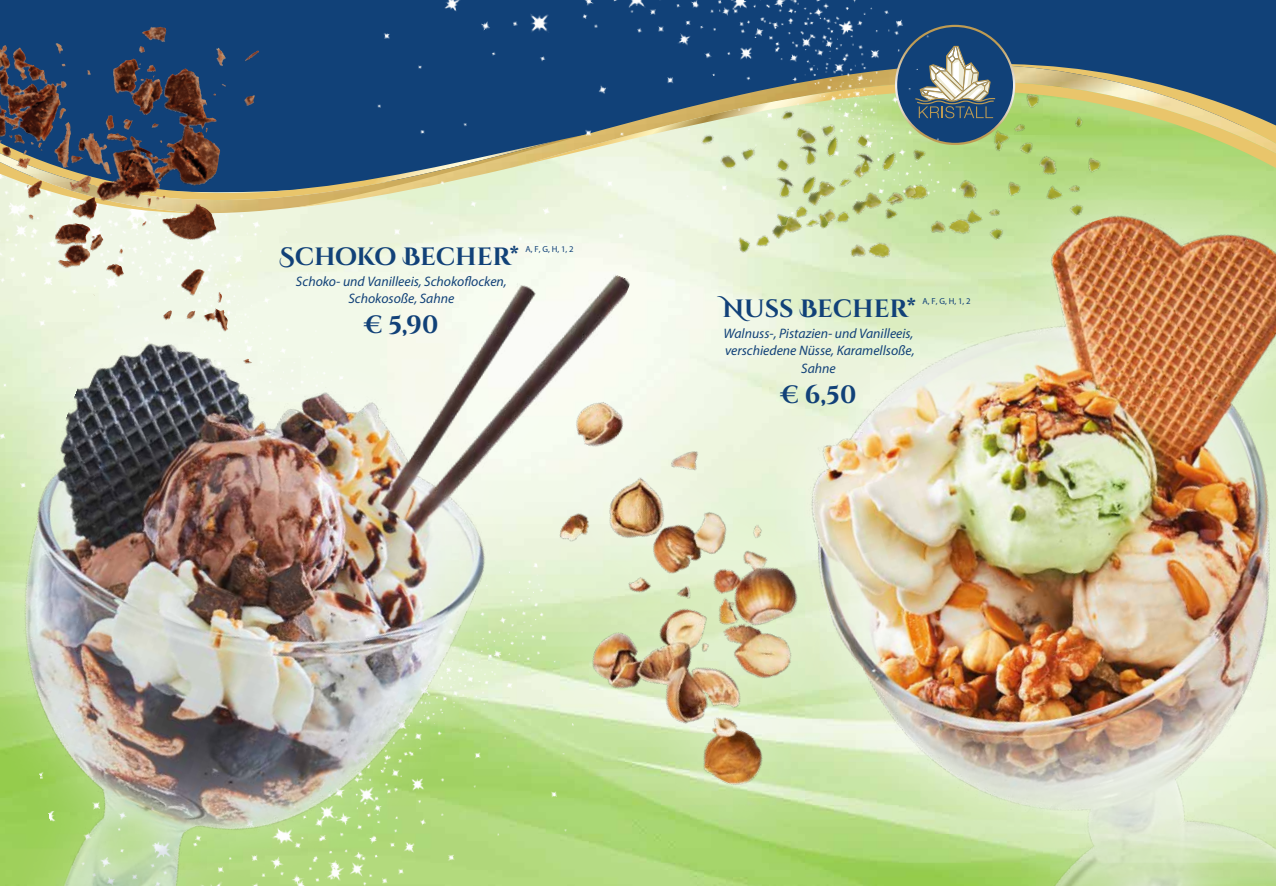
<style>
.page{position:relative;width:1276px;height:886px;background:#fff}
.page>*{position:absolute;margin:0;border:0;box-sizing:border-box;transform-origin:0 0}
.t1{font:700 25px "Cinzel Decorative";letter-spacing:-.005em;color:#114178}
.t2{font:700 25px "Cinzel";color:#114178}
.t3{font:italic 13.75px/17.5px "Myriad Pro";color:#114178;text-align:center}
.t4{font:8.75px "Myriad Pro";color:#114178}
.s1{font-family:"Cinzel"}
</style>
<div class="page">
<img style="left:743px;top:240px;width:533px;height:646px">
<img style="left:1097px;top:240px;width:52px;height:105px">
<img style="left:962px;top:240px;width:135px;height:154px">
<img style="left:709px;top:240px;width:360px;height:129px">
<img style="left:0;top:240px;width:631px;height:646px">
<img style="left:382px;top:312px;width:572px;height:563px">
<img style="left:388px;top:322px;width:574px;height:557px">
<svg style="left:0;top:0;width:1276px;height:240px;background:#537388"></svg>
<img style="left:0;top:112px;width:353px;height:101px">
<img style="left:294px;top:64px;width:982px;height:144px">
<svg style="left:957px;top:25px;width:58px;height:120px;background:#4e6e7f"></svg>
<img style="left:353px;top:0;width:604px;height:269px">
<img style="left:0;top:27px;width:213px;height:122px">
<h1 class="t1" style="left:279px;top:241px;width:242px">SCHOKO BEC<span class="s1">HE</span>R*</h1>
<p class="t4" style="left:525px;top:244px;width:50px">A, F, G, H, 1, 2</p>
<p class="t3" style="left:296px;top:272px;width:212px">Schoko- und Vanilleeis, Schokoflocken,<br>Schokosoße, Sahne</p>
<h1 class="t2" style="left:364px;top:309px;width:75px">€ 5,90</h1>
<h1 class="t1" style="left:722px;top:293px;width:195px">NUSS BEC<span class="s1">HE</span>R*</h1>
<p class="t4" style="left:922px;top:296px;width:50px">A, F, G, H, 1, 2</p>
<p class="t3" style="left:723px;top:324px;width:192px">Walnuss-, Pistazien- und Vanilleeis, verschiedene Nüsse, Karamellsoße,<br>Sahne</p>
<h1 class="t2" style="left:781px;top:379px;width:77px">€ 6,50</h1>
</div>
